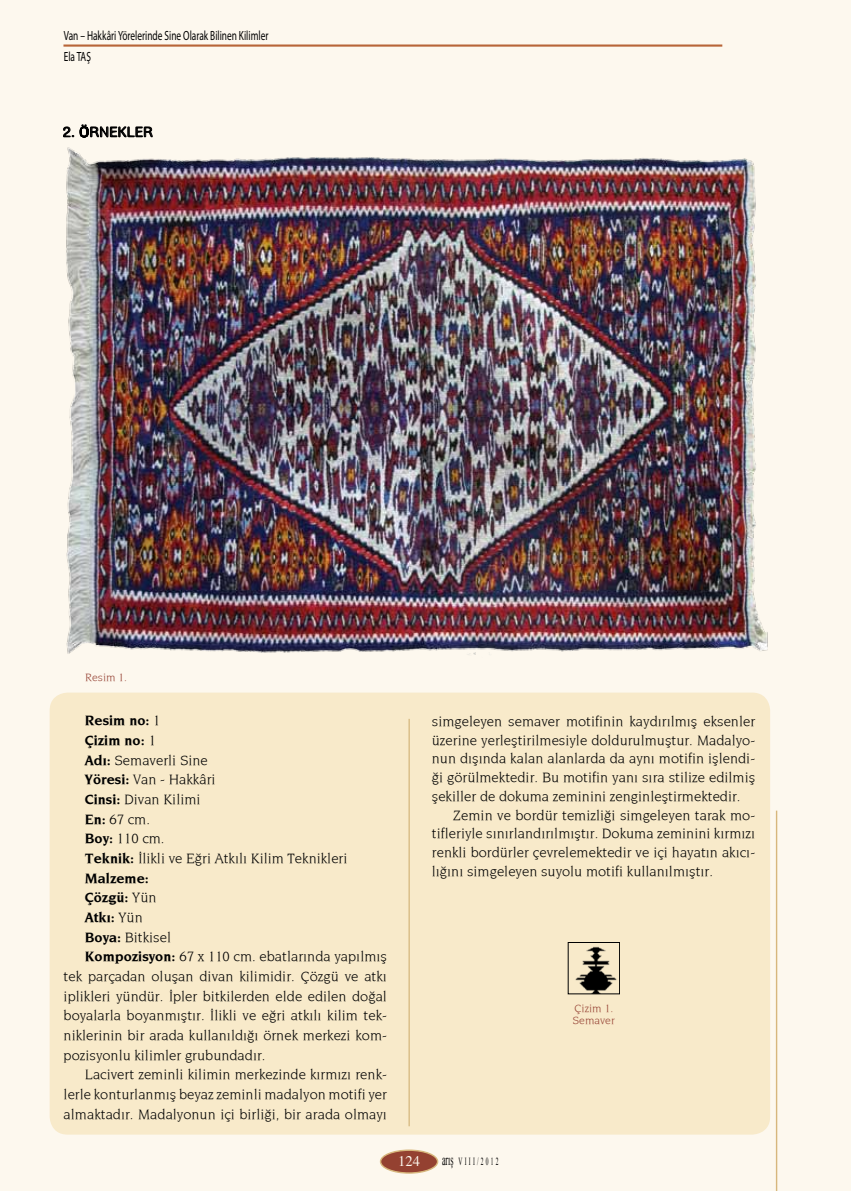
<style>
.page{position:relative;width:851px;height:1191px;background:#fff}
.page>*{position:absolute;margin:0;border:0;box-sizing:border-box;transform-origin:0 0}
.t1{font:14.55px/18.8px "Novarese";color:#000;text-align:justify}
.t2{font:700 14.55px "Novarese";color:#000}
.t3{font:14.55px "Times";color:#fff}
.t4{font:13.35px/20.9px "Myriad Pro";color:#000;scale:.7 1}
.t5{font:13.05px "Hel Con Solaris";color:#000;scale:1.25 1}
.t6{font:11.4px/12.6px "Novarese";color:#964335}
.t7{font:10.95px "Times New Roman";letter-spacing:.4em;color:#000;scale:.51 1}
.s1{font-weight:400}
.s2{font-weight:700}
.s3{font-size:15.6px}
</style>
<div class="page">
<div style="left:0;top:0;width:850px;height:1191px;background:#fdf8ee"></div>
<div style="left:50px;top:692px;width:720px;height:442px;background:#f8eaca;border-radius:18px"></div>
<hr style="left:408px;top:719px;width:2px;height:407px;background:#d9bd86">
<img style="left:575px;top:946px;width:42px;height:46px">
<div style="left:568px;top:942px;width:51px;height:52px;border:1px solid #000"></div>
<img style="left:66px;top:147px;width:702px;height:508px">
<svg style="left:63px;top:127px;width:11px;height:10px"></svg>
<svg style="left:80px;top:124px;width:72px;height:13px"></svg>
<p class="t4" style="left:64px;top:25px;width:294px">Van – Hakkâri Yörelerinde Sine Olarak Bilinen Kilimler<br>Ela TAŞ</p>
<p class="t5" style="left:63px;top:124px;width:74px">2. ÖRNEKLER</p>
<p class="t6" style="left:85px;top:670px;width:43px">Resim 1.</p>
<p class="t2" style="left:85px;top:712px;width:77px">Resim no: <span class="s1">1</span></p>
<p class="t2" style="left:85px;top:731px;width:73px">Çizim no: <span class="s1">1</span></p>
<p class="t1" style="left:85px;top:750px;width:124px"><span class="s2">Adı:</span> Semaverli Sine</p>
<p class="t1" style="left:85px;top:769px;width:132px"><span class="s2">Yöresi:</span> Van - Hakkâri</p>
<p class="t1" style="left:85px;top:789px;width:117px"><span class="s2">Cinsi:</span> Divan Kilimi</p>
<p class="t1" style="left:85px;top:809px;width:67px"><span class="s2">En:</span> 67 cm.</p>
<p class="t1" style="left:85px;top:828px;width:81px"><span class="s2">Boy:</span> 110 cm.</p>
<p class="t1" style="left:85px;top:848px;width:264px"><span class="s2">Teknik:</span> İlikli ve Eğri Atkılı Kilim Teknikleri</p>
<p class="t2" style="left:85px;top:869px;width:65px">Malzeme:</p>
<p class="t2" style="left:85px;top:889px;width:73px">Çözgü: <span class="s1">Yün</span></p>
<p class="t2" style="left:85px;top:908px;width:59px">Atkı: <span class="s1">Yün</span></p>
<p class="t1" style="left:85px;top:927px;width:88px"><span class="s2">Boya:</span> Bitkisel</p>
<p class="t1" style="left:85px;top:946px;width:303px"><span class="s2">Kompozisyon:</span> 67 x 110 cm. ebatlarında yapılmış</p>
<p class="t1" style="left:64px;top:966px;width:325px">tek parçadan oluşan divan kilimidir. Çözgü ve atkı</p>
<p class="t1" style="left:64px;top:986px;width:325px">iplikleri yündür. İpler bitkilerden elde edilen doğal</p>
<p class="t1" style="left:64px;top:1005px;width:325px">boyalarla boyanmıştır. İlikli ve eğri atkılı kilim tek-</p>
<p class="t1" style="left:64px;top:1025px;width:325px">niklerinin bir arada kullanıldığı örnek merkezi kom-</p>
<p class="t1" style="left:64px;top:1044px;width:203px">pozisyonlu kilimler grubundadır.</p>
<p class="t1" style="left:85px;top:1064px;width:303px">Lacivert zeminli kilimin merkezinde kırmızı renk-</p>
<p class="t1" style="left:64px;top:1084px;width:325px">lerle konturlanmış beyaz zeminli madalyon motifi yer</p>
<p class="t1" style="left:64px;top:1103px;width:325px">almaktadır. Madalyonun içi birliği, bir arada olmayı</p>
<p class="t1" style="left:432px;top:711px;width:325px">simgeleyen semaver motifinin kaydırılmış eksenler üzerine yerleştirilmesiyle doldurulmuştur. Madalyo&shy;nun dışında kalan alanlarda da aynı motifin işlendi&shy;ği görülmektedir. Bu motifin yanı sıra stilize edilmiş şekiller de dokuma zeminini zenginleştirmektedir.</p>
<p class="t1" style="left:432px;top:805px;width:325px;text-indent:21px">Zemin ve bordür temizliği simgeleyen tarak mo&shy;tifleriyle sınırlandırılmıştır. Dokuma zeminini kırmızı renkli bordürler çevrelemektedir ve içi hayatın akıcı&shy;lığını simgeleyen suyolu motifi kullanılmıştır.</p>
<p class="t6" style="left:573px;top:1001px;width:43px">Çizim 1.<br>Semaver</p>
<p class="t3" style="left:398px;top:1147px;width:23px">124</p>
<p class="t7" style="left:442px;top:1154px;width:112px"><span class="s3">arış</span> VIII/2012</p>
</div>
